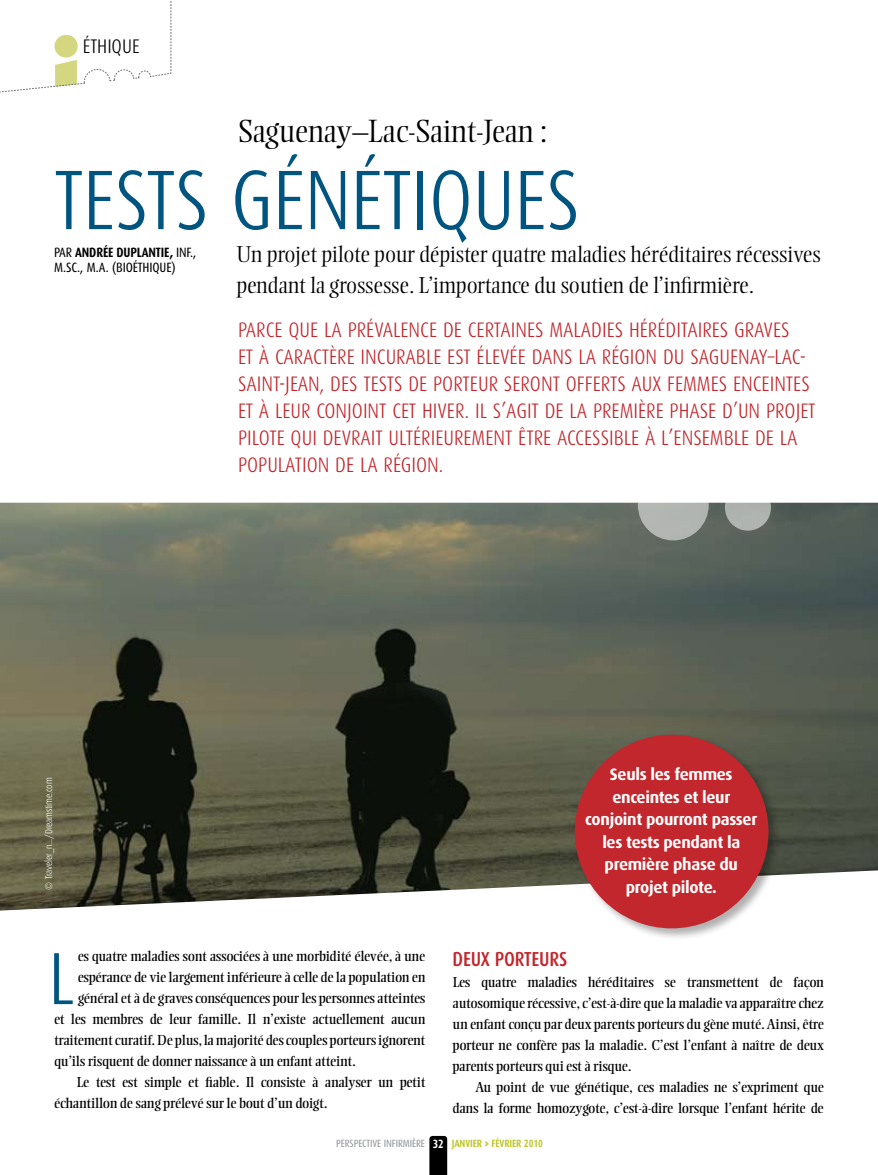
<style>
.page{position:relative;width:878px;height:1175px;background:#fff}
.page>*{position:absolute;margin:0;border:0;box-sizing:border-box;transform-origin:0 0}
.t1{font:300 84.6px "Dax Condensed";letter-spacing:-.01em;color:#005580}
.t2{font:300 73.95px "Dax Condensed";color:#005580}
.t3{font:300 31.5px "Ellington";color:#000}
.t4{font:300 22.5px/31.5px "Ellington";color:#000}
.t5{font:300 21px/27px "Dax Condensed";color:#c1272d}
.t6{font:500 20.25px "Dax Condensed";letter-spacing:-.01em;color:#c1272d}
.t7{font:300 19.65px "Dax Condensed";color:#000}
.t8{font:700 16.5px/22.5px "Dax";letter-spacing:-.02em;color:#fff;text-align:center}
.t9{font:14.25px/21px "Ellington";letter-spacing:-.015em;color:#000;text-align:justify}
.t10{font:13.5px/15px "Dax Condensed";color:#000}
.t11{font:700 12px "Dax Condensed";color:#fff}
.t12{font:10.5px "Dax Condensed";letter-spacing:-.01em;color:#939598}
.t13{font:700 10.5px "Dax Condensed";letter-spacing:-.01em;color:#bfc529}
.t14{font:300 9.75px "Dax Condensed";letter-spacing:-.01em;color:#fff}
.s1{font-weight:700}
.s2{font-family:"Unit"}
</style>
<div class="page">
<svg style="left:429px;top:1135px;width:18px;height:39px"></svg>
<img style="left:0;top:502px;width:878px;height:408px">
<svg style="left:0;top:1px;width:172px;height:92px"></svg>
<div style="left:572px;top:732px;width:208px;height:208px;background:#000;opacity:.31"></div>
<div style="left:575px;top:734px;width:193px;height:194px;background:#c1272d;border-radius:50%"></div>
<svg style="left:638px;top:469px;width:70px;height:71px;fill:#b4b8b4"></svg>
<svg style="left:725px;top:484px;width:46px;height:46px;fill:#b0b4b0"></svg>
<h3 class="t7" style="left:83px;top:35px;width:58px">ÉTHIQUE</h3>
<h3 class="t3" style="left:238px;top:114px;width:310px">Saguenay–Lac-Saint-Jean :</h3>
<h1 class="t1" style="left:54px;top:154px;width:489px">TESTS GÉNÉTIQUES</h1>
<p class="t10" style="left:54px;top:245px;width:144px">PAR <span class="s1">ANDRÉE DUPLANTIE,</span> IN F.,<br>M.SC., M.A. (BIOÉTHIQU</p>
<h3 class="t4" style="left:236px;top:239px;width:586px">Un projet pilote pour dépister quatre maladies héréditaires récessives pendant la grossesse. L’importance du soutien de l’infirmière.</h3>
<h3 class="t5" style="left:238px;top:317px;width:323px">PARCE QU E LA PRÉVALENCE DE CERTAINES MALAD</h3>
<h3 class="t5" style="left:602px;top:317px;width:37px">IES HÉRÉD</h3>
<h3 class="t5" style="left:676px;top:317px;width:115px">ITAIRES GRAVES</h3>
<h3 class="t5" style="left:238px;top:344px;width:47px">ET À CARACTÈR</h3>
<h3 class="t5" style="left:347px;top:344px;width:41px">E INCURABL</h3>
<h3 class="t5" style="left:433px;top:344px;width:268px">E EST ÉLEVÉE DANS LA RÉGION DU SAGU</h3>
<p class="t10" style="left:166px;top:260px;width:11px">E)</p>
<h3 class="t5" style="left:238px;top:344px;width:577px;text-indent:492px">ENAY–LAC-SAINT-JEAN, DES TESTS DE PORTEUR SERONT OFFERTS AUX FEMMES ENCEINTES ET À LEUR CONJOINT CET HIVER. IL S’AG IT DE LA PREMIÈRE PHASE D’UN PROJET PILOTE QU I DEVRAIT ULTÉR</h3>
<h3 class="t5" style="left:431px;top:425px;width:358px">IEUREMENT ÊTRE ACCESSIBLE À L’ENSEMBLE DE LA</h3>
<h3 class="t5" style="left:238px;top:452px;width:30px">POPULAT</h3>
<h3 class="t5" style="left:302px;top:452px;width:143px">ION DE LA RÉGION.</h3>
<p class="t14" style="left:43px;top:889px;width:114px;rotate:-90deg">© TRAVELER_N.../DREAMSTIME.COM</p>
<p class="t8" style="left:585px;top:763px;width:173px">Seuls les femmes enceintes et leur conjoint pourront passer les tests pendant la première phase du projet pilote.</p>
<p class="t9" style="left:78px;top:945px;width:349px">es quatre maladies sont associées à une morbidité élevée, à une</p>
<p class="t9" style="left:78px;top:966px;width:349px">espérance de vie largement inférieure à celle de la population en</p>
<p class="t9" style="left:78px;top:987px;width:349px">général et à de graves conséquences pour les personnes atteintes</p>
<p class="t9" style="left:54px;top:1008px;width:373px">et les membres de leur famille. Il n’existe actuellement aucun</p>
<p class="t9" style="left:54px;top:1029px;width:373px">traitement curatif. De plus, la majorité des couples porteurs ignorent</p>
<p class="t9" style="left:54px;top:1050px;width:303px">qu’ils risquent de donner naissance à un enfant atteint.</p>
<p class="t9" style="left:76px;top:1071px;width:350px">Le test est simple et fiable. Il consiste à analyser un petit</p>
<p class="t9" style="left:54px;top:1092px;width:275px">échantillon de sang prélevé sur le bout d’un doigt.</p>
<h2 class="t2" style="left:48px;top:938px;width:27px">L</h2>
<h3 class="t6" style="left:452px;top:947px;width:116px">DEUX PORTEURS</h3>
<p class="t9" style="left:452px;top:971px;width:373px">Les quatre maladies héréditaires se transmettent de façon autosomique récessive, c’est-à-dire que la maladie va apparaître chez un enfant conçu par deux parents porteurs du gène muté. Ainsi, être porteur ne confère pas la maladie. C’est l’enfant à naître de deux parents porteurs qui est à risque.</p>
<p class="t9" style="left:452px;top:1076px;width:373px;text-align:right">Au point de vue génétique, ces maladies ne s’expriment que dans la forme homozygote, c’est-à-dire lorsque l’enfant hérite de</p>
<p class="t12" style="left:336px;top:1137px;width:90px">PERSPECTIVE IN FIRMIÈRE</p>
<p class="t13" style="left:451px;top:1137px;width:93px">JANVIER <span class="s2">&gt;</span> FÉVRIER 2010</p>
<p class="t11" style="left:433px;top:1137px;width:12px">32</p>
</div>
